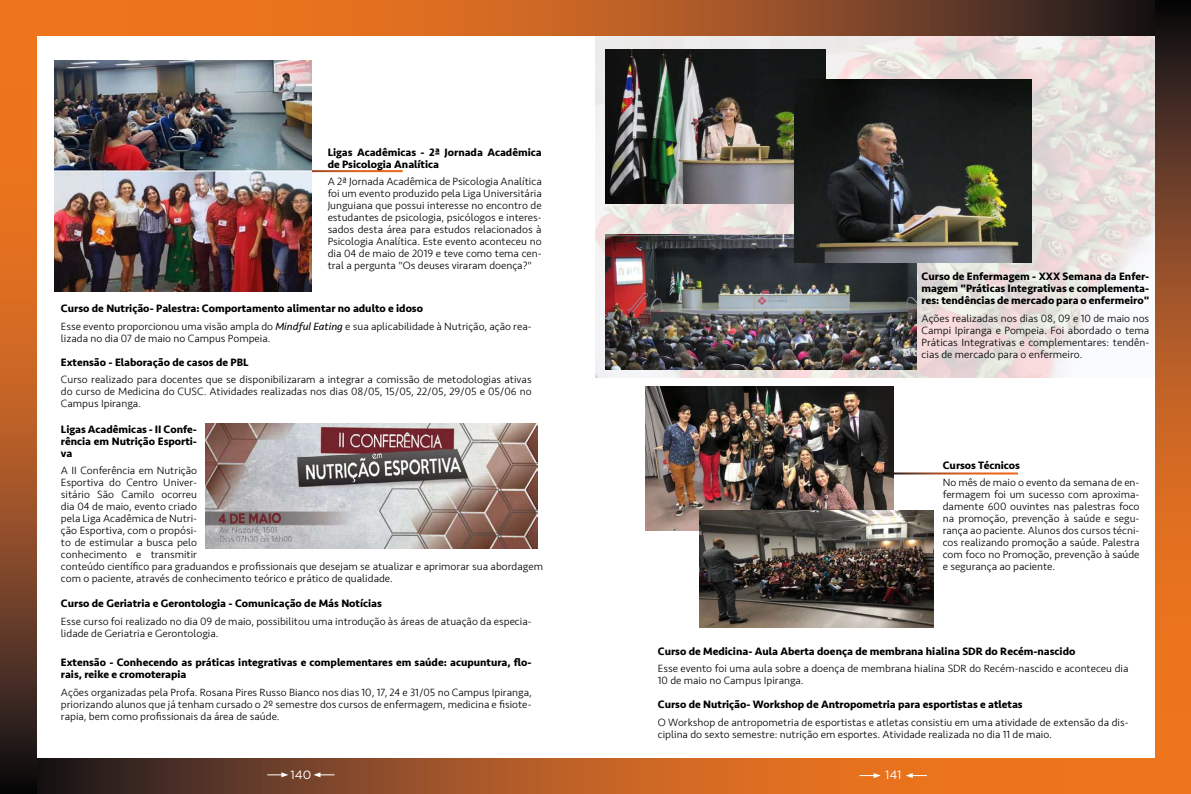
<style>
.page{position:relative;width:1191px;height:794px;background:#fff}
.page>*{position:absolute;margin:0;border:0;box-sizing:border-box;transform-origin:0 0}
.t1{font:12px "Gotham";color:#fff}
.t2{font:300 11px/12px "Seravek";color:#000;text-align:justify}
.t3{font:700 11px/12px "Seravek";color:#000}
.s1{font-weight:700}
.s2{font-weight:400;font-style:italic}
</style>
<div class="page">
<svg style="left:36px;top:0;width:1119px;height:36px;background:#ab5822"></svg>
<svg style="left:36px;top:758px;width:1119px;height:36px;background:#ab5822"></svg>
<svg style="left:0;top:0;width:36px;height:794px;background:#a85621"></svg>
<img style="left:55px;top:61px;width:257px;height:230px">
<img style="left:205px;top:424px;width:332px;height:124px">
<img style="left:595px;top:36px;width:560px;height:342px">
<svg style="left:1155px;top:0;width:36px;height:794px;background:#a85621"></svg>
<img style="left:605px;top:234px;width:311px;height:135px">
<img style="left:605px;top:50px;width:220px;height:153px">
<img style="left:794px;top:79px;width:237px;height:183px">
<img style="left:645px;top:386px;width:248px;height:144px">
<img style="left:700px;top:510px;width:233px;height:118px">
<hr style="left:882px;top:472px;width:136px;height:2px;background:#fff">
<svg style="left:313px;top:772px;width:21px;height:5px"></svg>
<svg style="left:267px;top:772px;width:21px;height:5px"></svg>
<svg style="left:905px;top:773px;width:22px;height:5px"></svg>
<svg style="left:859px;top:773px;width:21px;height:5px"></svg>
<p class="t3" style="left:328px;top:146px;width:216px">Ligas Acadêmicas - 2ª Jornada Acadêmica de Psicologia Analítica</p>
<p class="t2" style="left:328px;top:176px;width:216px">A 2ª Jornada Acadêmica de Psicologia Analítica foi um evento produzido pela Liga Universitária Junguiana que possui interesse no encontro de estudantes de psicologia, psicólogos e interes&shy;sados desta área para estudos relacionados à Psicologia Analítica. Este evento aconteceu no dia 04 de maio de 2019 e teve como tema cen&shy;tral a pergunta "Os deuses viraram doença?"</p>
<p class="t2" style="left:61px;top:300px;width:472px;line-height:17.7px"><span class="s1">Curso de Nutrição- Palestra: Comportamento alimentar no adulto e idoso<br></span>Esse evento proporcionou uma visão ampla do <span class="s2">Mindful Eating</span> e sua aplicabilidade à Nutrição, ação rea-</p>
<p class="t2" style="left:61px;top:332px;width:211px">lizada no dia 07 de maio no Campus Pompeia.</p>
<p class="t3" style="left:61px;top:356px;width:189px">Extensão - Elaboração de casos de PBL</p>
<p class="t2" style="left:61px;top:374px;width:472px">Curso realizado para docentes que se disponibilizaram a integrar a comissão de metodologias ativas do curso de Medicina do CUSC. Atividades realizadas nos dias 08/05, 15/05, 22/05, 29/05 e 05/06 no Campus Ipiranga.</p>
<p class="t3" style="left:61px;top:423px;width:138px;text-align:justify">Ligas Acadêmicas - II Confe&shy;rência em Nutrição Esporti&shy;va</p>
<p class="t2" style="left:61px;top:465px;width:483px;text-align:left">A II Conferência em Nutrição<br>Esportiva do Centro Univer-<br>sitário São Camilo ocorreu<br>dia 04 de maio, evento criado<br>pela Liga Acadêmica de Nutri-<br>ção Esportiva, com o propósi-<br>to de estimular a busca pelo<br>conhecimento e transmitir<br>conteúdo científico para graduandos e profissionais que desejam se atualizar e aprimorar sua abordagem com o paciente, através de conhecimento teórico e prático de qualidade.</p>
<p class="t3" style="left:61px;top:597px;width:322px">Curso de Geriatria e Gerontologia - Comunicação de Más Notícias</p>
<p class="t2" style="left:61px;top:615px;width:472px">Esse curso foi realizado no dia 09 de maio, possibilitou uma introdução às áreas de atuação da especia&shy;lidade de Geriatria e Gerontologia.</p>
<p class="t3" style="left:61px;top:656px;width:472px">Extensão - Conhecendo as práticas integrativas e complementares em saúde: acupuntura, flo&shy;rais, reike e cromoterapia</p>
<p class="t2" style="left:61px;top:686px;width:472px">Ações organizadas pela Profa. Rosana Pires Russo Bianco nos dias 10, 17, 24 e 31/05 no Campus Ipiranga, priorizando alunos que já tenham cursado o 2º semestre dos cursos de enfermagem, medicina e fisiote&shy;rapia, bem como profissionais da área de saúde.</p>
<p class="t3" style="left:921px;top:270px;width:229px;text-align:justify">Curso de Enfermagem - XXX Semana da Enfer&shy;magem "Práticas Integrativas e complementa&shy;res: tendências de mercado para o enfermeiro"</p>
<p class="t2" style="left:921px;top:312px;width:229px">Ações realizadas nos dias 08, 09 e 10 de maio nos Campi Ipiranga e Pompeia. Foi abordado o tema Práticas Integrativas e complementares: tendên&shy;cias de mercado para o enfermeiro.</p>
<p class="t3" style="left:942px;top:459px;width:79px">Cursos Técnicos</p>
<p class="t2" style="left:942px;top:477px;width:198px">No mês de maio o evento da semana de en&shy;fermagem foi um sucesso com aproxima&shy;damente 600 ouvintes nas palestras foco na promoção, prevenção à saúde e segu&shy;rança ao paciente. Alunos dos cursos técni&shy;cos realizando promoção a saúde. Palestra com foco no Promoção, prevenção à saúde e segurança ao paciente.</p>
<p class="t3" style="left:658px;top:645px;width:419px">Curso de Medicina- Aula Aberta doença de membrana hialina SDR do Recém-nascido</p>
<p class="t2" style="left:658px;top:663px;width:472px">Esse evento foi uma aula sobre a doença de membrana hialina SDR do Recém-nascido e aconteceu dia<br>10 de maio no Campus Ipiranga.</p>
<p class="t3" style="left:658px;top:698px;width:366px">Curso de Nutrição- Workshop de Antropometria para esportistas e atletas</p>
<p class="t2" style="left:658px;top:716px;width:472px">O Workshop de antropometria de esportistas e atletas consistiu em uma atividade de extensão da dis&shy;ciplina do sexto semestre: nutrição em esportes. Atividade realizada no dia 11 de maio.</p>
<p class="t1" style="left:290px;top:767px;width:22px">140</p>
<p class="t1" style="left:885px;top:767px;width:18px">141</p>
</div>
